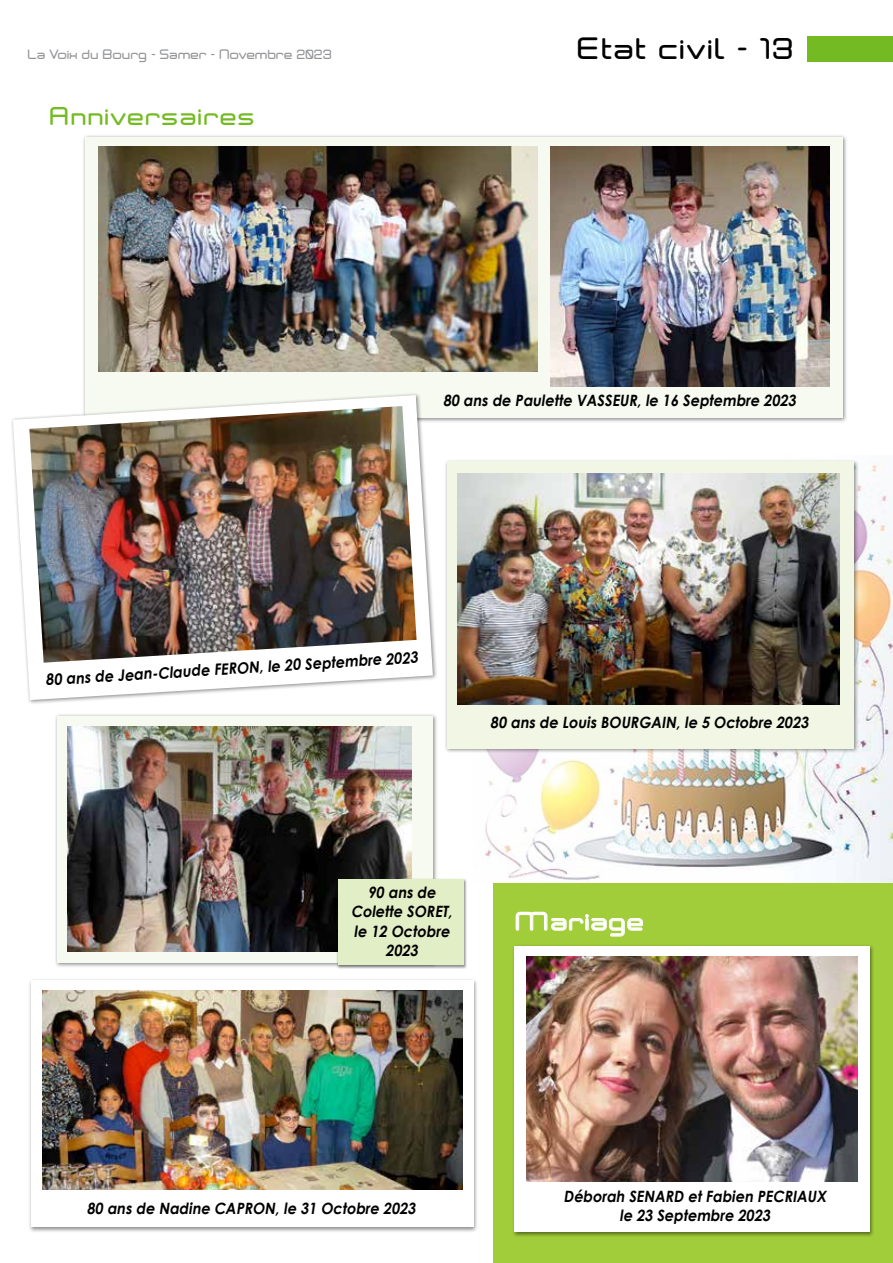
<style>
.page{position:relative;width:893px;height:1263px;background:#fff}
.page>*{position:absolute;margin:0;border:0;box-sizing:border-box;transform-origin:0 0}
.t1{font:500 27px "Neogrey";letter-spacing:.04em;color:#000;scale:1.06 1}
.t2{font:500 22.5px "Neogrey";letter-spacing:.04em;color:#74bb23;scale:1.06 1}
.t3{font:500 22.5px "Neogrey";letter-spacing:.04em;color:#fff;scale:1.06 1}
.t4{font:700 15.6px/19.4px "Century Gothic";color:#000;text-align:center;scale:.92 1}
.t5{font:500 12px "Neogrey";color:#939598}
</style>
<div class="page">
<img style="left:484px;top:461px;width:409px;height:422px">
<div style="left:493px;top:883px;width:400px;height:380px;background:#a1cd3a"></div>
<div style="left:808px;top:36px;width:85px;height:26px;background:#74bb23"></div>
<svg style="left:516px;top:912px;width:127px;height:24px"></svg>
<div style="left:512px;top:944px;width:362px;height:293px;background:#000;opacity:.45"></div>
<div style="left:514px;top:946px;width:356px;height:286px;background:#fff"></div>
<div style="left:82px;top:134px;width:766px;height:289px;background:#000;opacity:.45"></div>
<div style="left:85px;top:137px;width:757px;height:280px;background:#f7faf0"></div>
<img style="left:526px;top:956px;width:331px;height:225px">
<img style="left:551px;top:147px;width:279px;height:239px">
<img style="left:99px;top:147px;width:439px;height:224px">
<div style="left:444px;top:459px;width:415px;height:295px;background:#000;opacity:.45"></div>
<div style="left:447px;top:461px;width:407px;height:287px;background:#f1f7e4"></div>
<img style="left:458px;top:474px;width:381px;height:231px">
<div style="left:55px;top:713px;width:384px;height:255px;background:#000;opacity:.45"></div>
<div style="left:57px;top:716px;width:376px;height:246px;background:#f7faf0"></div>
<img style="left:68px;top:726px;width:343px;height:225px">
<div style="left:28px;top:978px;width:451px;height:255px;background:#000;opacity:.45"></div>
<div style="left:31px;top:980px;width:442px;height:247px;background:#fff"></div>
<img style="left:43px;top:991px;width:420px;height:199px">
<div style="left:10px;top:392px;width:428px;height:313px;background:#000;opacity:.45"></div>
<svg style="left:13px;top:395px;width:420px;height:305px"></svg>
<img style="left:29px;top:406px;width:388px;height:257px">
<div style="left:337px;top:878px;width:130px;height:91px;background:#000;opacity:.45"></div>
<div style="left:338px;top:879px;width:126px;height:86px;background:#e2eec5"></div>
<p class="t5" style="left:28px;top:47px;width:306px">La Voix du Bourg - Samer - Novembre 2023</p>
<h1 class="t1" style="left:578px;top:31px;width:206px">Etat civil - 13</h1>
<h2 class="t2" style="left:51px;top:102px;width:195px">Anniversaires</h2>
<p class="t4" style="left:443px;top:391px;width:388px">80 ans de Paulette VASSEUR, le 16 Septembre 2023</p>
<p class="t4" style="left:45px;top:668px;width:407px;rotate:-3deg">80 ans de Jean-Claude FERON, le 20 Septembre 2023</p>
<p class="t4" style="left:490px;top:712px;width:350px">80 ans de Louis BOURGAIN, le 5 Octobre 2023</p>
<p class="t4" style="left:351px;top:882px;width:114px">90 ans de<br>Colette SORET, le 12 Octobre<br>2023</p>
<h2 class="t3" style="left:516px;top:907px;width:123px">Mariage</h2>
<p class="t4" style="left:87px;top:1198px;width:362px">80 ans de Nadine CAPRON, le 31 Octobre 2023</p>
<p class="t4" style="left:564px;top:1186px;width:290px">Déborah SENARD et Fabien PECRIAUX le 23 Septembre 2023</p>
</div>
